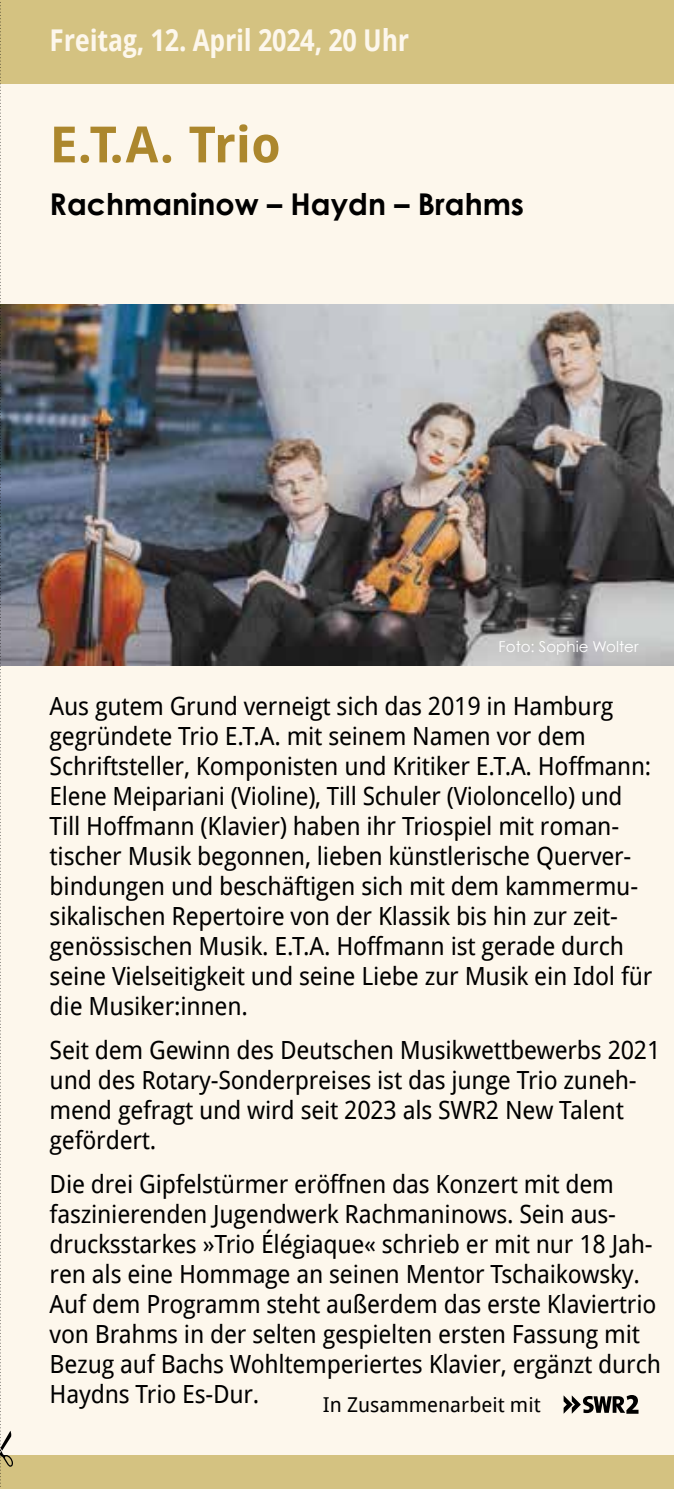
<style>
.page{position:relative;width:674px;height:1489px;background:#fff}
.page>*{position:absolute;margin:0;border:0;box-sizing:border-box;transform-origin:0 0}
.t1{font:700 50px "Droid Sans";color:#ac872d}
.t2{font:700 30px "Droid Sans";letter-spacing:-.01em;color:#fdf7ec;scale:.87 1}
.t3{font:700 30px "Century Gothic";color:#000}
.t4{font:25px/30px "Droid Sans";letter-spacing:-.01em;color:#000}
.t5{font:20.5px "Droid Sans";color:#000}
.t6{font:15px "Century Gothic";color:#fff}
</style>
<div class="page">
<div style="left:0;top:0;width:673px;height:1488px;background:#fdf7ec"></div>
<div style="left:0;top:0;width:673px;height:83px;background:#d4c281"></div>
<img style="left:13px;top:305px;width:660px;height:360px">
<img style="left:673px;top:305px;width:1px;height:360px">
<div style="left:0;top:1455px;width:673px;height:33px;background:#d4c281"></div>
<svg style="left:563px;top:1395px;width:75px;height:18px"></svg>
<svg style="left:0;top:2px;width:13px;height:1487px"></svg>
<p class="t2" style="left:50px;top:23px;width:414px">Freitag, 12. April 2024, 20 Uhr</p>
<h1 class="t1" style="left:50px;top:116px;width:233px">E.T.A. Trio</h1>
<p class="t3" style="left:50px;top:185px;width:475px">Rachmaninow – Haydn – Brahms</p>
<p class="t6" style="left:498px;top:637px;width:141px">Foto: Sophie Wolter</p>
<p class="t4" style="left:50px;top:691px;width:604px">Aus gutem Grund verneigt sich das 2019 in Hamburg gegründete Trio E.T.A. mit seinem Namen vor dem Schriftsteller, Komponisten und Kritiker E.T.A. Hoffmann:<br>Elene Meipariani (Violine), Till Schuler (Violoncello) und Till Hoffmann (Klavier) haben ihr Triospiel mit roman&shy;tischer Musik begonnen, lieben künstlerische Querver&shy;bindungen und beschäftigen sich mit dem kammermu&shy;sikalischen Repertoire von der Klassik bis hin zur zeit&shy;genössischen Musik. E.T.A. Hoffmann ist gerade durch seine Vielseitigkeit und seine Liebe zur Musik ein Idol für die Musiker:innen.</p>
<p class="t4" style="left:50px;top:1035px;width:612px">Seit dem Gewinn des Deutschen Musikwettbewerbs 2021 und des Rotary-Sonderpreises ist das junge Trio zuneh&shy;mend gefragt und wird seit 2023 als SWR2 New Talent gefördert.</p>
<p class="t4" style="left:50px;top:1169px;width:612px">Die drei Gipfelstürmer eröffnen das Konzert mit dem faszinierenden Jugendwerk Rachmaninows. Sein aus&shy;drucksstarkes »Trio Élégiaque« schrieb er mit nur 18 Jah&shy;ren als eine Hommage an seinen Mentor Tschaikowsky.<br>Auf dem Programm steht außerdem das erste Klaviertrio von Brahms in der selten gespielten ersten Fassung mit Bezug auf Bachs Wohltemperiertes Klavier, ergänzt durch Haydns Trio Es-Dur.</p>
<p class="t5" style="left:322px;top:1392px;width:219px">In Zusammenarbeit mit</p>
</div>
